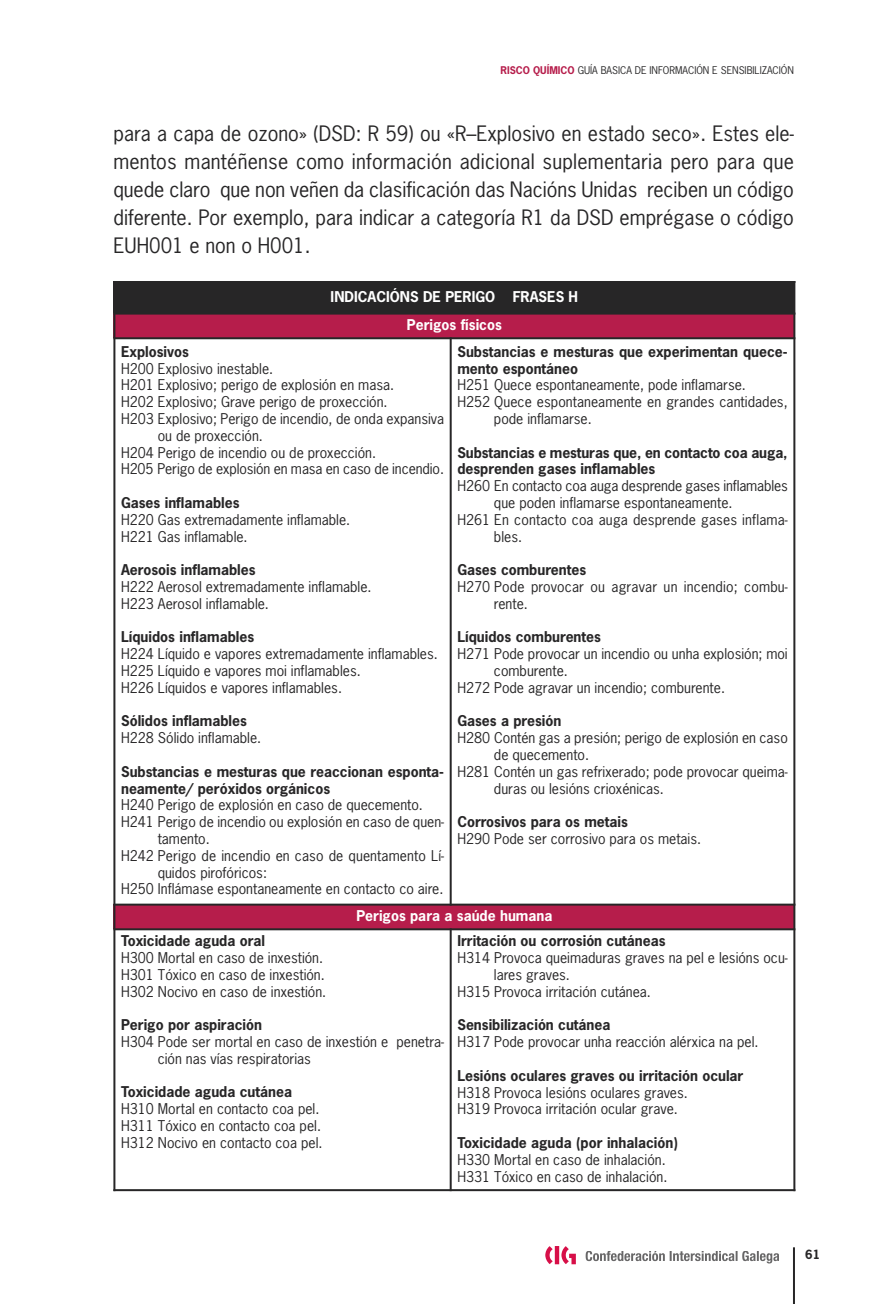
<style>
.page{position:relative;width:879px;height:1304px;background:#fff}
.page>*{position:absolute;margin:0;border:0;box-sizing:border-box;transform-origin:0 0}
.t1{font:20px/28px "News Gothic";color:#272627;text-align:justify}
.t2{font:14px/16.8px "News Gothic";color:#272627}
.t3{font:700 14px/16.8px "News Gothic";color:#272627}
.t4{font:700 14px/28.2px "News Gothic";color:#fff;text-align:center}
.t5{font:700 12px "News Gothic";color:#272627}
.t6{font:10px "News Gothic";color:#272627}
.s1{font-weight:700;color:#b61d4b}
</style>
<div class="page">
<svg style="left:585px;top:1251px;width:45px;height:10px"></svg>
<hr style="left:793px;top:1247px;width:2px;height:57px;background:#272627">
<svg style="left:545px;top:1246px;width:31px;height:18px"></svg>
<div style="left:113px;top:281px;width:681px;height:33px;background:#272627"></div>
<div style="left:113px;top:314px;width:681px;height:24px;background:#b61d4b"></div>
<div style="left:113px;top:905px;width:681px;height:24px;background:#b61d4b"></div>
<hr style="left:113px;top:281px;width:2px;height:910px;background:#272627">
<hr style="left:450px;top:337px;width:2px;height:569px;background:#272627">
<hr style="left:450px;top:928px;width:2px;height:263px;background:#272627">
<hr style="left:793px;top:281px;width:2px;height:910px;background:#272627">
<hr style="left:113px;top:313px;width:682px;height:2px;background:#272627">
<hr style="left:113px;top:337px;width:682px;height:2px;background:#272627">
<hr style="left:113px;top:904px;width:682px;height:2px;background:#272627">
<hr style="left:113px;top:928px;width:682px;height:2px;background:#272627">
<hr style="left:113px;top:1189px;width:682px;height:2px;background:#272627">
<p class="t6" style="left:500px;top:65px;width:295px"><span class="s1">RISCO QUÍMICO</span> GUÍA BASICA DE INFORMACIÓN E SENSIBILIZACIÓN</p>
<p class="t1" style="left:113px;top:120px;width:682px">para a capa de ozono» (DSD: R 59) ou «R–Explosivo en estado seco». Estes ele&shy;mentos mantéñense como información adicional suplementaria pero para que quede claro que non veñen da clasificación das Nacións Unidas reciben un código diferente. Por exemplo, para indicar a categoría R1 da DSD emprégase o código EUH001 e non o H001.</p>
<p class="t4" style="left:331px;top:283px;width:249px">INDICACIÓNS DE PERIGO FRASES H<br>Perigos físicos</p>
<p class="t3" style="left:121px;top:344px;width:69px">Explosivos</p>
<p class="t2" style="left:121px;top:360px;width:154px">H200 Explosivo inestable.</p>
<p class="t2" style="left:121px;top:377px;width:275px">H201 Explosivo; perigo de explosión en masa.</p>
<p class="t2" style="left:121px;top:394px;width:268px">H202 Explosivo; Grave perigo de proxección.</p>
<p class="t2" style="left:121px;top:411px;width:324px">H203 Explosivo; Perigo de incendio, de onda expansiva</p>
<p class="t2" style="left:158px;top:428px;width:107px">ou de proxección.</p>
<p class="t2" style="left:121px;top:444px;width:256px">H204 Perigo de incendio ou de proxección.</p>
<p class="t2" style="left:121px;top:461px;width:324px">H205 Perigo de explosión en masa en caso de incendio.</p>
<p class="t3" style="left:121px;top:495px;width:120px">Gases inflamables</p>
<p class="t2" style="left:121px;top:512px;width:231px">H220 Gas extremadamente inflamable.<br>H221 Gas inflamable.</p>
<p class="t3" style="left:121px;top:562px;width:136px">Aerosois inflamables</p>
<p class="t2" style="left:121px;top:579px;width:252px">H222 Aerosol extremadamente inflamable.<br>H223 Aerosol inflamable.</p>
<p class="t3" style="left:121px;top:629px;width:135px">Líquidos inflamables</p>
<p class="t2" style="left:121px;top:646px;width:318px">H224 Líquido e vapores extremadamente inflamables.<br>H225 Líquido e vapores moi inflamables.<br>H226 Líquidos e vapores inflamables.</p>
<p class="t3" style="left:121px;top:713px;width:127px">Sólidos inflamables</p>
<p class="t2" style="left:121px;top:730px;width:142px">H228 Sólido inflamable.</p>
<p class="t3" style="left:121px;top:764px;width:324px">Substancias e mesturas que reaccionan esponta&shy;neamente/ peróxidos orgánicos</p>
<p class="t2" style="left:121px;top:797px;width:303px">H240 Perigo de explosión en caso de quecemento.</p>
<p class="t2" style="left:121px;top:814px;width:324px">H241 Perigo de incendio ou explosión en caso de quen-</p>
<p class="t2" style="left:158px;top:831px;width:54px">tamento.</p>
<p class="t2" style="left:121px;top:848px;width:324px">H242 Perigo de incendio en caso de quentamento Lí-</p>
<p class="t2" style="left:158px;top:864px;width:111px">quidos pirofóricos:</p>
<p class="t2" style="left:121px;top:881px;width:324px">H250 Inflámase espontaneamente en contacto co aire.</p>
<p class="t3" style="left:457px;top:344px;width:332px">Substancias e mesturas que experimentan quece&shy;mento espontáneo</p>
<p class="t2" style="left:457px;top:377px;width:290px">H251 Quece espontaneamente, pode inflamarse.</p>
<p class="t2" style="left:457px;top:394px;width:332px">H252 Quece espontaneamente en grandes cantidades,</p>
<p class="t2" style="left:494px;top:411px;width:99px">pode inflamarse.</p>
<p class="t3" style="left:457px;top:444px;width:332px">Substancias e mesturas que, en contacto coa auga, desprenden gases inflamables</p>
<p class="t2" style="left:457px;top:478px;width:332px">H260 En contacto coa auga desprende gases inflamables</p>
<p class="t2" style="left:494px;top:495px;width:240px">que poden inflamarse espontaneamente.</p>
<p class="t2" style="left:457px;top:512px;width:332px">H261 En contacto coa auga desprende gases inflama-</p>
<p class="t2" style="left:494px;top:528px;width:30px">bles.</p>
<p class="t3" style="left:457px;top:562px;width:130px">Gases comburentes</p>
<p class="t2" style="left:494px;top:579px;width:295px;text-indent:-37px">H270 Pode provocar ou agravar un incendio; combu&shy;rente.</p>
<p class="t3" style="left:457px;top:629px;width:145px">Líquidos comburentes</p>
<p class="t2" style="left:457px;top:646px;width:332px">H271 Pode provocar un incendio ou unha explosión; moi</p>
<p class="t2" style="left:494px;top:663px;width:75px">comburente.</p>
<p class="t2" style="left:457px;top:680px;width:269px">H272 Pode agravar un incendio; comburente.</p>
<p class="t3" style="left:457px;top:713px;width:106px">Gases a presión</p>
<p class="t2" style="left:457px;top:730px;width:332px">H280 Contén gas a presión; perigo de explosión en caso</p>
<p class="t2" style="left:494px;top:747px;width:97px">de quecemento.</p>
<p class="t2" style="left:457px;top:764px;width:332px">H281 Contén un gas refrixerado; pode provocar queima-</p>
<p class="t2" style="left:494px;top:780px;width:171px">duras ou lesións crioxénicas.</p>
<p class="t3" style="left:457px;top:814px;width:172px">Corrosivos para os metais</p>
<p class="t2" style="left:457px;top:831px;width:245px">H290 Pode ser corrosivo para os metais.</p>
<p class="t4" style="left:356px;top:902px;width:197px">Perigos para a saúde humana</p>
<p class="t3" style="left:121px;top:933px;width:146px">Toxicidade aguda oral</p>
<p class="t2" style="left:121px;top:950px;width:207px">H300 Mortal en caso de inxestión.<br>H301 Tóxico en caso de inxestión.<br>H302 Nocivo en caso de inxestión.</p>
<p class="t3" style="left:121px;top:1017px;width:142px">Perigo por aspiración</p>
<p class="t2" style="left:158px;top:1034px;width:288px;text-indent:-37px">H304 Pode ser mortal en caso de inxestión e penetra&shy;ción nas vías respiratorias</p>
<p class="t3" style="left:121px;top:1084px;width:172px">Toxicidade aguda cutánea</p>
<p class="t2" style="left:121px;top:1101px;width:203px">H310 Mortal en contacto coa pel.<br>H311 Tóxico en contacto coa pel.<br>H312 Nocivo en contacto coa pel.</p>
<p class="t3" style="left:457px;top:933px;width:210px">Irritación ou corrosión cutáneas</p>
<p class="t2" style="left:457px;top:950px;width:332px">H314 Provoca queimaduras graves na pel e lesións ocu-</p>
<p class="t2" style="left:494px;top:966px;width:77px">lares graves.</p>
<p class="t2" style="left:457px;top:983px;width:195px">H315 Provoca irritación cutánea.</p>
<p class="t3" style="left:457px;top:1017px;width:155px">Sensibilización cutánea</p>
<p class="t2" style="left:457px;top:1034px;width:303px">H317 Pode provocar unha reacción alérxica na pel.</p>
<p class="t3" style="left:457px;top:1067px;width:288px">Lesións oculares graves ou irritación ocular</p>
<p class="t2" style="left:457px;top:1084px;width:232px">H318 Provoca lesións oculares graves.<br>H319 Provoca irritación ocular grave.</p>
<p class="t3" style="left:457px;top:1135px;width:222px">Toxicidade aguda (por inhalación)</p>
<p class="t2" style="left:457px;top:1151px;width:211px">H330 Mortal en caso de inhalación.<br>H331 Tóxico en caso de inhalación.</p>
<p class="t5" style="left:805px;top:1248px;width:16px">61</p>
</div>
